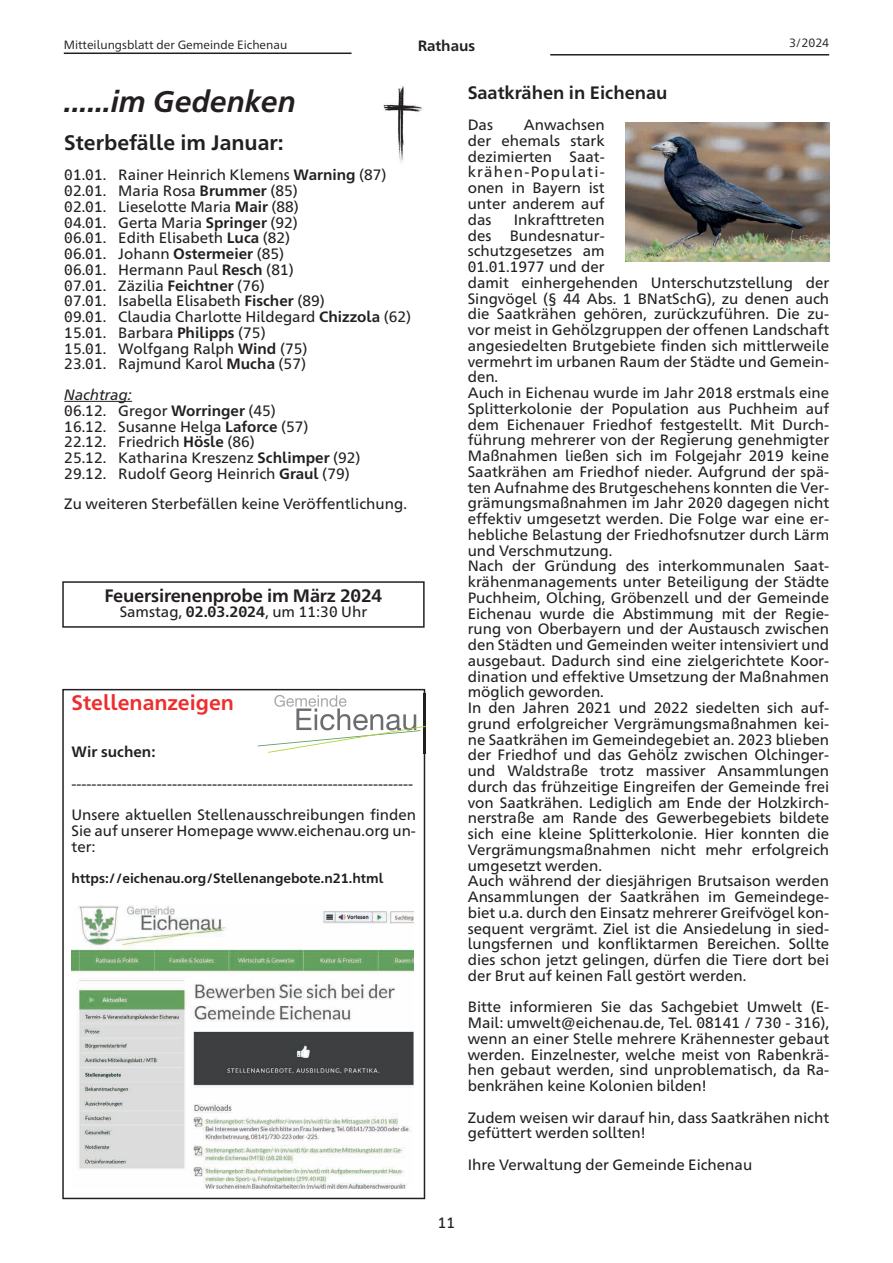
<style>
.page{position:relative;width:893px;height:1263px;background:#fff}
.page>*{position:absolute;margin:0;border:0;box-sizing:border-box;transform-origin:0 0}
.t1{font:italic 700 30px "Frutiger Neue 1450 Pro";color:#231f20}
.t2{font:700 21px "Frutiger Neue 1450 Pro";color:#231f20}
.t3{font:700 21px "Frutiger Neue 1450 Pro";color:#ee2d2d}
.t4{font:700 18px "Frutiger Neue 1450 Pro";letter-spacing:-.01em;color:#231f20}
.t5{font:15px/15.8px "Frutiger Neue 1450 Pro";color:#231f20}
.t6{font:700 15px "Frutiger Neue 1450 Pro";color:#231f20}
.t7{font:700 13.5px "Frutiger Neue 1450 Pro";color:#231f20}
.t8{font:12px "Frutiger Neue 1450 Pro";color:#231f20}
.s1{font-weight:700}
.s2{font-style:italic}
</style>
<div class="page">
<hr style="left:64px;top:53px;width:287px;height:1px;background:#231f20">
<hr style="left:550px;top:54px;width:279px;height:2px;background:#231f20">
<hr style="left:64px;top:401px;width:68px;height:1px;background:#231f20">
<img style="left:383px;top:86px;width:40px;height:78px">
<div style="left:62px;top:581px;width:363px;height:47px;border:2px solid #231f20"></div>
<svg style="left:62px;top:689px;width:363px;height:510px"></svg>
<img style="left:424px;top:694px;width:1px;height:59px">
<img style="left:72px;top:905px;width:342px;height:283px">
<img style="left:626px;top:122px;width:203px;height:139px">
<p class="t8" style="left:64px;top:36px;width:225px">Mitteilungsblatt der Gemeinde Eichenau</p>
<p class="t8" style="left:789px;top:34px;width:42px">3/2024</p>
<p class="t6" style="left:418px;top:35px;width:59px">Rathaus</p>
<h1 class="t1" style="left:64px;top:80px;width:233px">......im Gedenken</h1>
<h2 class="t2" style="left:64px;top:127px;width:221px">Sterbefälle im Januar:</h2>
<p class="t5" style="left:64px;top:166px;width:348px">01.01. Rainer Heinrich Klemens <span class="s1">Warning</span> (87)<br>02.01. Maria Rosa <span class="s1">Brummer</span> (85)<br>02.01. Lieselotte Maria <span class="s1">Mair</span> (88)<br>04.01. Gerta Maria <span class="s1">Springer</span> (92)<br>06.01. Edith Elisabeth <span class="s1">Luca</span> (82)<br>06.01. Johann <span class="s1">Ostermeier</span> (85)<br>06.01. Hermann Paul <span class="s1">Resch</span> (81)<br>07.01. Zäzilia <span class="s1">Feichtner</span> (76)<br>07.01. Isabella Elisabeth <span class="s1">Fischer</span> (89)<br>09.01. Claudia Charlotte Hildegard <span class="s1">Chizzola</span> (62)<br>15.01. Barbara <span class="s1">Philipps</span> (75)<br>15.01. Wolfgang Ralph <span class="s1">Wind</span> (75)<br>23.01. Rajmund Karol <span class="s1">Mucha</span> (57)</p>
<p class="t5" style="left:64px;top:386px;width:298px"><span class="s2">Nachtrag:<br></span>06.12. Gregor <span class="s1">Worringer</span> (45)<br>16.12. Susanne Helga <span class="s1">Laforce</span> (57)<br>22.12. Friedrich <span class="s1">Hösle</span> (86)<br>25.12. Katharina Kreszenz <span class="s1">Schlimper</span> (92)<br>29.12. Rudolf Georg Heinrich <span class="s1">Graul</span> (79)</p>
<p class="t5" style="left:64px;top:495px;width:344px">Zu weiteren Sterbefällen keine Veröffentlichung.</p>
<p class="t4" style="left:105px;top:582px;width:279px">Feuersirenenprobe im März 2024</p>
<p class="t5" style="left:120px;top:603px;width:249px">Samstag, <span class="s1">02.03.2024</span>, um 11:30 Uhr</p>
<h2 class="t3" style="left:72px;top:687px;width:164px">Stellenanzeigen</h2>
<p class="t6" style="left:72px;top:741px;width:86px">Wir suchen:</p>
<p class="t5" style="left:72px;top:766px;width:346px;line-height:31.5px">--------------------------------------------------------------------<br>Unsere aktuellen Stellenausschreibungen finden</p>
<p class="t5" style="left:72px;top:821px;width:346px">Sie auf unserer Homepage www.eichenau.org un&shy;ter:</p>
<p class="t7" style="left:72px;top:869px;width:313px">https://eichenau.org/Stellenangebote.n21.html</p>
<p class="t4" style="left:468px;top:79px;width:201px">Saatkrähen in Eichenau</p>
<p class="t5" style="left:468px;top:116px;width:27px">Das</p>
<p class="t5" style="left:468px;top:116px;width:138px;text-align:justify;text-indent:56px">Anwachsen der ehemals stark dezimierten Saat&shy;krähen-Populati&shy;onen in Bayern ist unter anderem auf das</p>
<p class="t5" style="left:468px;top:210px;width:363px;text-indent:46px">Inkrafttreten<br>des Bundesnatur-<br>schutzgesetzes am<br>01.01.1977 und der<br>damit einhergehenden Unterschutzstellung der Singvögel (§ 44 Abs. 1 BNatSchG), zu denen auch die Saatkrähen gehören, zurückzuführen. Die zu&shy;vor meist in Gehölzgruppen der offenen Landschaft angesiedelten Brutgebiete finden sich mittlerweile vermehrt im urbanen Raum der Städte und Gemein&shy;den.<br>Auch in Eichenau wurde im Jahr 2018 erstmals eine Splitterkolonie der Population aus Puchheim auf dem Eichenauer Friedhof festgestellt. Mit Durch&shy;führung mehrerer von der Regierung genehmigter Maßnahmen ließen sich im Folgejahr 2019 keine Saatkrähen am Friedhof nieder. Aufgrund der spä&shy;ten Aufnahme des Brutgeschehens konnten die Ver&shy;grämungsmaßnahmen im Jahr 2020 dagegen nicht effektiv umgesetzt werden. Die Folge war eine er&shy;hebliche Belastung der Friedhofsnutzer durch Lärm und Verschmutzung.<br>Nach der Gründung des interkommunalen Saat&shy;krähenmanagements unter Beteiligung der Städte Puchheim, Olching, Gröbenzell und der Gemeinde Eichenau wurde die Abstimmung mit der Regie&shy;rung von Oberbayern und der Austausch zwischen den Städten und Gemeinden weiter intensiviert und ausgebaut. Dadurch sind eine zielgerichtete Koor&shy;dination und effektive Umsetzung der Maßnahmen möglich geworden.<br>In den Jahren 2021 und 2022 siedelten sich auf&shy;grund erfolgreicher Vergrämungsmaßnahmen kei&shy;ne Saatkrähen im Gemeindegebiet an. 2023 blieben der Friedhof und das Gehölz zwischen Olchinger&shy;und Waldstraße trotz massiver Ansammlungen durch das frühzeitige Eingreifen der Gemeinde frei von Saatkrähen. Lediglich am Ende der Holzkirch&shy;nerstraße am Rande des Gewerbegebiets bildete sich eine kleine Splitterkolonie. Hier konnten die Vergrämungsmaßnahmen nicht mehr erfolgreich umgesetzt werden.<br>Auch während der diesjährigen Brutsaison werden Ansammlungen der Saatkrähen im Gemeindege&shy;biet u.a. durch den Einsatz mehrerer Greifvögel kon&shy;sequent vergrämt. Ziel ist die Ansiedelung in sied&shy;lungsfernen und konfliktarmen Bereichen. Sollte dies schon jetzt gelingen, dürfen die Tiere dort bei der Brut auf keinen Fall gestört werden.</p>
<p class="t5" style="left:468px;top:998px;width:363px;text-align:justify">Bitte informieren Sie das Sachgebiet Umwelt (E-Mail: umwelt@eichenau.de, Tel. 08141 / 730 - 316), wenn an einer Stelle mehrere Krähennester gebaut werden. Einzelnester, welche meist von Rabenkrä&shy;hen gebaut werden, sind unproblematisch, da Ra&shy;benkrähen keine Kolonien bilden!</p>
<p class="t5" style="left:468px;top:1108px;width:363px">Zudem weisen wir darauf hin, dass Saatkrähen nicht gefüttert werden sollten!</p>
<p class="t5" style="left:468px;top:1155px;width:286px">Ihre Verwaltung der Gemeinde Eichenau</p>
<p class="t5" style="left:438px;top:1210px;width:19px">11</p>
<p class="t5" style="left:438px;top:1213px;width:19px">11</p>
</div>
